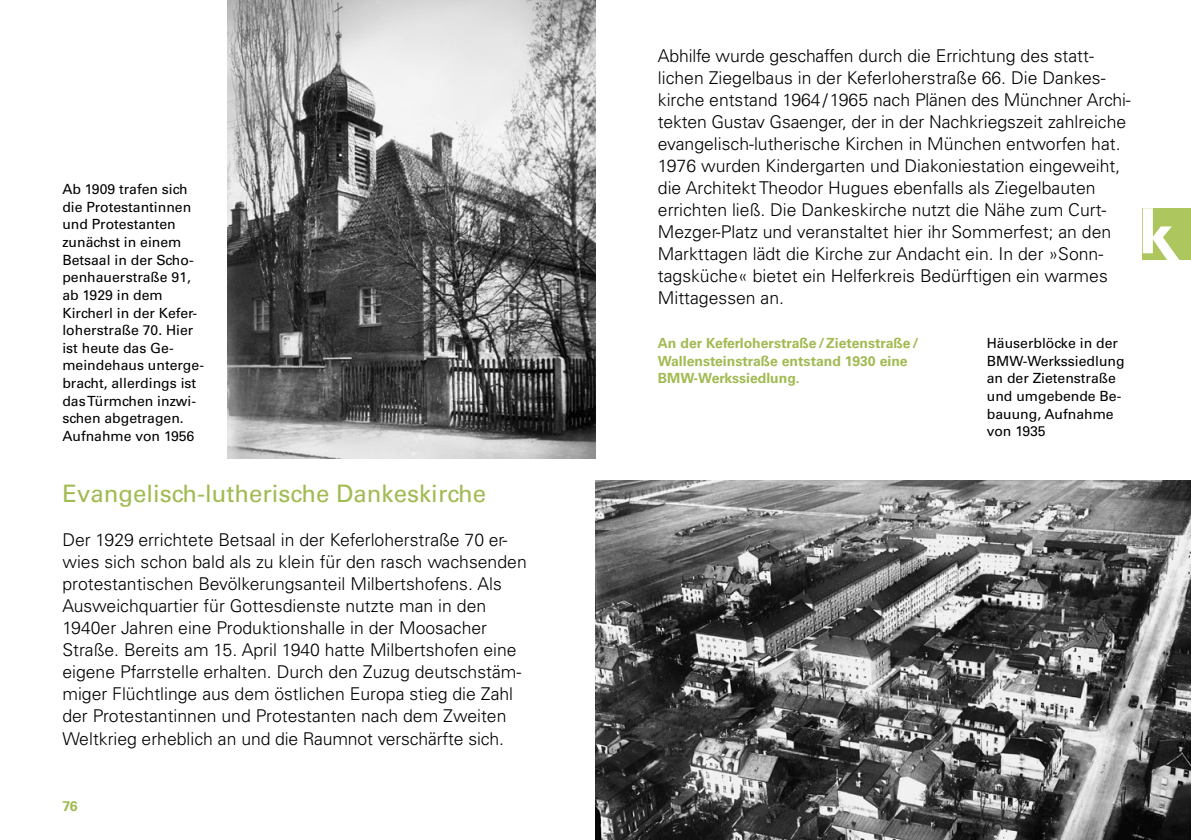
<style>
.page{position:relative;width:1191px;height:840px;background:#fff}
.page>*{position:absolute;margin:0;border:0;box-sizing:border-box;transform-origin:0 0}
.t1{font:24px "Univers LT Pro 55 Roman";color:#a1bb52}
.t2{font:300 17.6px/22px "Univers LT Pro 45";color:#000}
.t3{font:14px/17.6px "Univers LT Pro 55 Roman";color:#000}
.t4{font:700 14px/17.6px "Univers LT Pro 65";color:#a1bb52}
</style>
<div class="page">
<div style="left:1142px;top:208px;width:49px;height:52px;background:#adc65e"></div>
<svg style="left:1142px;top:208px;width:37px;height:52px"></svg>
<img style="left:227px;top:0;width:368px;height:458px">
<img style="left:595px;top:480px;width:596px;height:359px">
<p class="t3" style="left:62px;top:180px;width:143px">Ab 1909 trafen sich die Protestantinnen und Protestanten zunächst in einem<br>Betsaal in der Scho&shy;penhauerstraße 91, ab 1929 in dem<br>Kircherl in der Kefer&shy;loherstraße 70. Hier ist heute das Ge&shy;meindehaus unterge&shy;bracht, allerdings ist das Türmchen inzwi&shy;schen abgetragen.<br>Aufnahme von 1956</p>
<h1 class="t1" style="left:62px;top:477px;width:425px">Evangelisch-lutherische Dankeskirche</h1>
<p class="t2" style="left:62px;top:528px;width:466px">Der 1929 errichtete Betsaal in der Keferloherstraße 70 er&shy;wies sich schon bald als zu klein für den rasch wachsenden protestantischen Bevölkerungsanteil Milbertshofens. Als Ausweichquartier für Gottesdienste nutzte man in den 1940er Jahren eine Produktionshalle in der Moosacher Straße. Bereits am 15. April 1940 hatte Milbertshofen eine eigene Pfarrstelle erhalten. Durch den Zuzug deutschstäm&shy;miger Flüchtlinge aus dem östlichen Europa stieg die Zahl der Protestantinnen und Protestanten nach dem Zweiten Weltkrieg erheblich an und die Raumnot verschärfte sich.</p>
<p class="t4" style="left:62px;top:795px;width:17px">76</p>
<p class="t2" style="left:658px;top:44px;width:474px">Abhilfe wurde geschaf-fen durch die Errichtung des statt&shy;lichen Ziegelbaus in der Keferloherstraße 66. Die Dankes&shy;kirche entstand 1964/1965 nach Plänen des Münchner Archi&shy;tekten Gustav Gsaenger, der in der Nachkriegszeit zahlreiche evangelisch-lutherische Kirchen in München entworfen hat.<br>1976 wurden Kindergarten und Diakoniestation eingeweiht, die Architekt Theodor Hugues ebenfalls als Ziegelbauten errichten ließ. Die Dankeskirche nutzt die Nähe zum Curt-Mezger-Platz und veranstaltet hier ihr Sommerfest; an den Markttagen lädt die Kirche zur Andacht ein. In der »Sonn&shy;tagsküche« bietet ein Helferkreis Bedürftigen ein warmes Mittagessen an.</p>
<p class="t4" style="left:658px;top:333px;width:262px">An der Keferloherstraße/Zietenstraße/<br>Wallensteinstraße entstand 1930 eine<br>BMW-Werkssiedlung.</p>
<p class="t3" style="left:986px;top:333px;width:139px">Häuserblöcke in der<br>BMW-Werkssiedlung an der Zietenstraße und umgebende Be&shy;bauung, Aufnahme von 1935</p>
</div>
